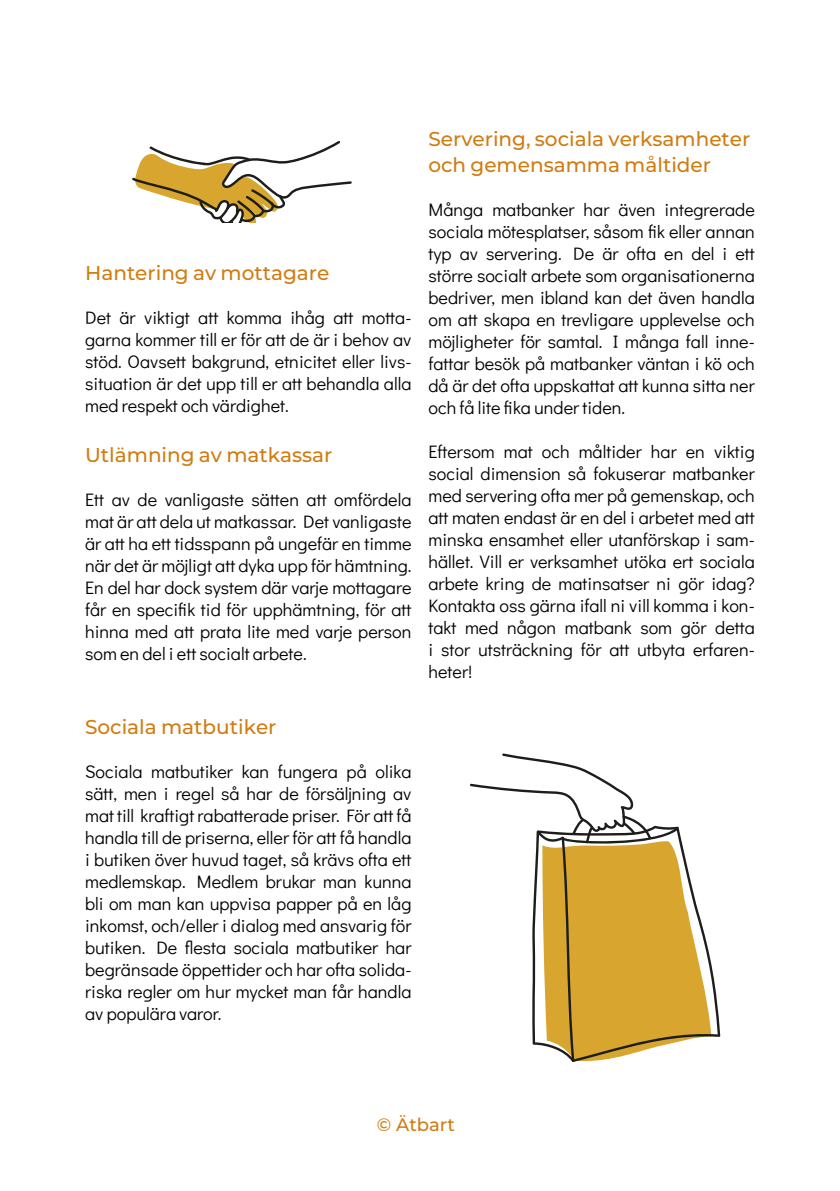
<style>
.page{position:relative;width:840px;height:1191px;background:#fff}
.page>*{position:absolute;margin:0;border:0;box-sizing:border-box;transform-origin:0 0}
.t1{font:100 20px/26px "Montserrat";color:#d07c11}
.t2{font:18px/22px "Didact Gothic";color:#000;text-align:justify}
.t3{font:100 18px "Montserrat";color:#d07c11}
</style>
<div class="page">
<svg style="left:132px;top:141px;width:219px;height:82px"></svg>
<svg style="left:470px;top:753px;width:249px;height:309px"></svg>
<p class="t1" style="left:85px;top:260px;width:245px">Hantering av mottagare</p>
<p class="t2" style="left:85px;top:306px;width:328px">Det är viktigt att komma ihåg att motta&shy;garna kommer till er för att de är i behov av stöd. Oavsett bakgrund, etnicitet eller livs&shy;situation är det upp till er att behandla alla med respekt och värdighet.</p>
<p class="t1" style="left:85px;top:441px;width:248px">Utlämning av matkassar</p>
<p class="t2" style="left:85px;top:487px;width:328px">Ett av de vanligaste sätten att omfördela mat är att dela ut matkassar. Det vanligaste är att ha ett tidsspann på ungefär en timme när det är möjligt att dyka upp för hämtning.<br>En del har dock system där varje mottagare får en specifik tid för upphämtning, för att hinna med att prata lite med varje person som en del i ett socialt arbete.</p>
<p class="t1" style="left:85px;top:713px;width:193px">Sociala matbutiker</p>
<p class="t2" style="left:85px;top:759px;width:328px">Sociala matbutiker kan fungera på olika sätt, men i regel så har de försäljning av mat till kraftigt rabatterade priser. För att få handla till de priserna, eller för att få handla i butiken över huvud taget, så krävs ofta ett medlemskap. Medlem brukar man kunna bli om man kan uppvisa papper på en låg inkomst, och/eller i dialog med ansvarig för butiken. De flesta sociala matbutiker har begränsade öppettider och har ofta solida&shy;riska regler om hur mycket man får handla av populära varor.</p>
<p class="t1" style="left:428px;top:125px;width:323px">Servering, sociala verksamheter och gemensamma måltider</p>
<p class="t2" style="left:428px;top:197px;width:328px">Många matbanker har även integrerade sociala mötesplatser, såsom fik eller annan typ av servering. De är ofta en del i ett större socialt arbete som organisationerna bedriver, men ibland kan det även handla om att skapa en trevligare upplevelse och möjligheter för samtal. I många fall inne&shy;fattar besök på matbanker väntan i kö och då är det ofta uppskattat att kunna sitta ner och få lite fika under tiden.</p>
<p class="t2" style="left:428px;top:439px;width:328px">Eftersom mat och måltider har en viktig social dimension så fokuserar matbanker med servering ofta mer på gemenskap, och att maten endast är en del i arbetet med att minska ensamhet eller utanförskap i sam&shy;hället. Vill er verksamhet utöka ert sociala arbete kring de matinsatser ni gör idag?<br>Kontakta oss gärna ifall ni vill komma i kon&shy;takt med någon matbank som gör detta i stor utsträckning för att utbyta erfaren&shy;heter!</p>
<p class="t3" style="left:377px;top:1112px;width:79px">© Ätbart</p>
</div>
